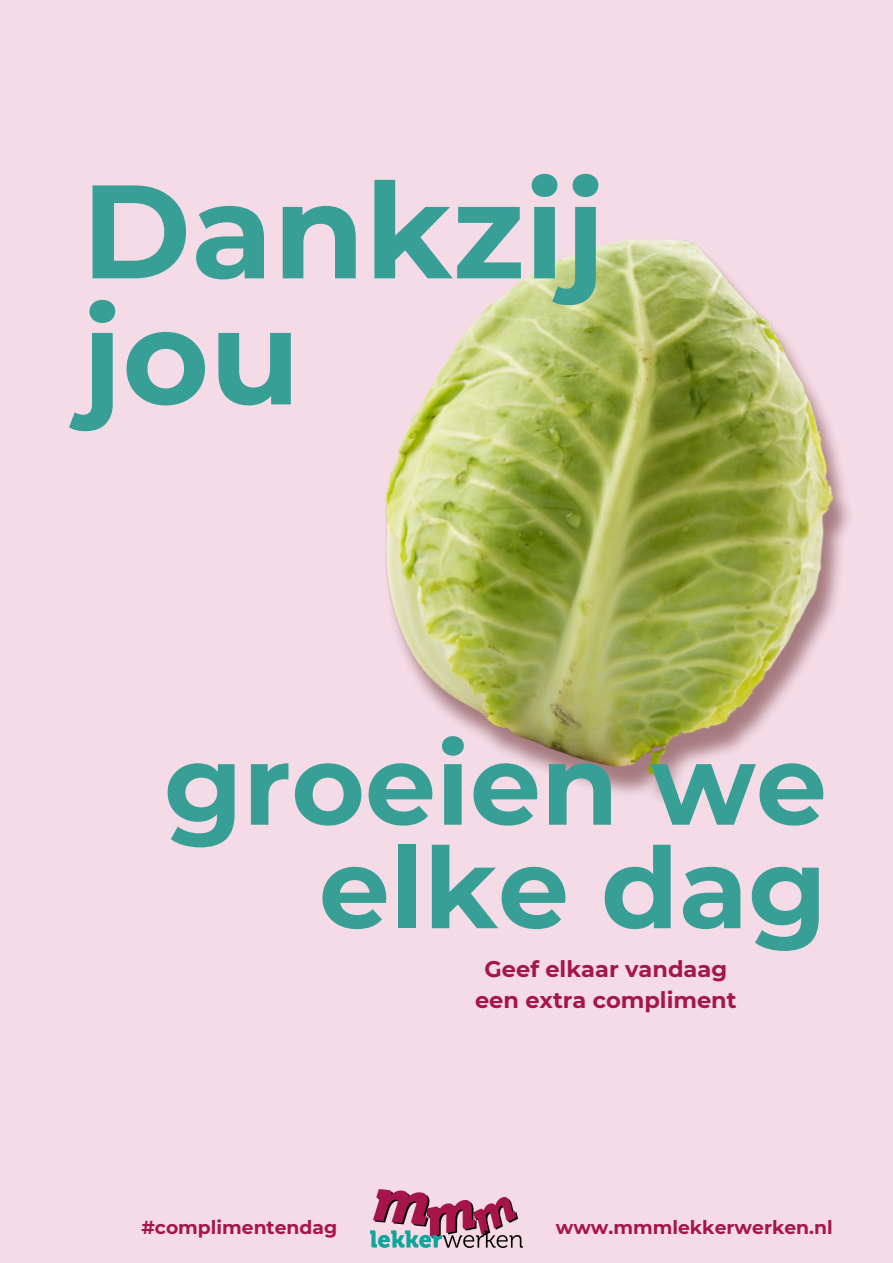
<style>
.page{position:relative;width:893px;height:1263px;background:#f4dbe6}
.page>*{position:absolute;margin:0;border:0;box-sizing:border-box;transform-origin:0 0}
.t1{font:700 132.75px/126px "Montserrat";color:#389f97}
.t2{font:700 112.5px/103.5px "Montserrat";color:#389f97;text-align:right}
.t3{font:700 22.5px/31.5px "Montserrat";color:#a6154c;text-align:center}
.t4{font:700 18.75px "Montserrat";color:#a6154c}
</style>
<div class="page">
<img style="left:385px;top:239px;width:464px;height:560px">
<img style="left:370px;top:1190px;width:153px;height:57px">
<p class="t1" style="left:81px;top:168px;width:525px">Dankzij jou</p>
<h1 class="t2" style="left:164px;top:733px;width:664px">groeien we elke dag</h1>
<h2 class="t3" style="left:475px;top:953px;width:263px">Geef elkaar vandaag een extra compliment</h2>
<h3 class="t4" style="left:141px;top:1215px;width:197px">#complimentendag</h3>
<p class="t4" style="left:556px;top:1215px;width:278px">www.mmmlekkerwerken.nl</p>
</div>
